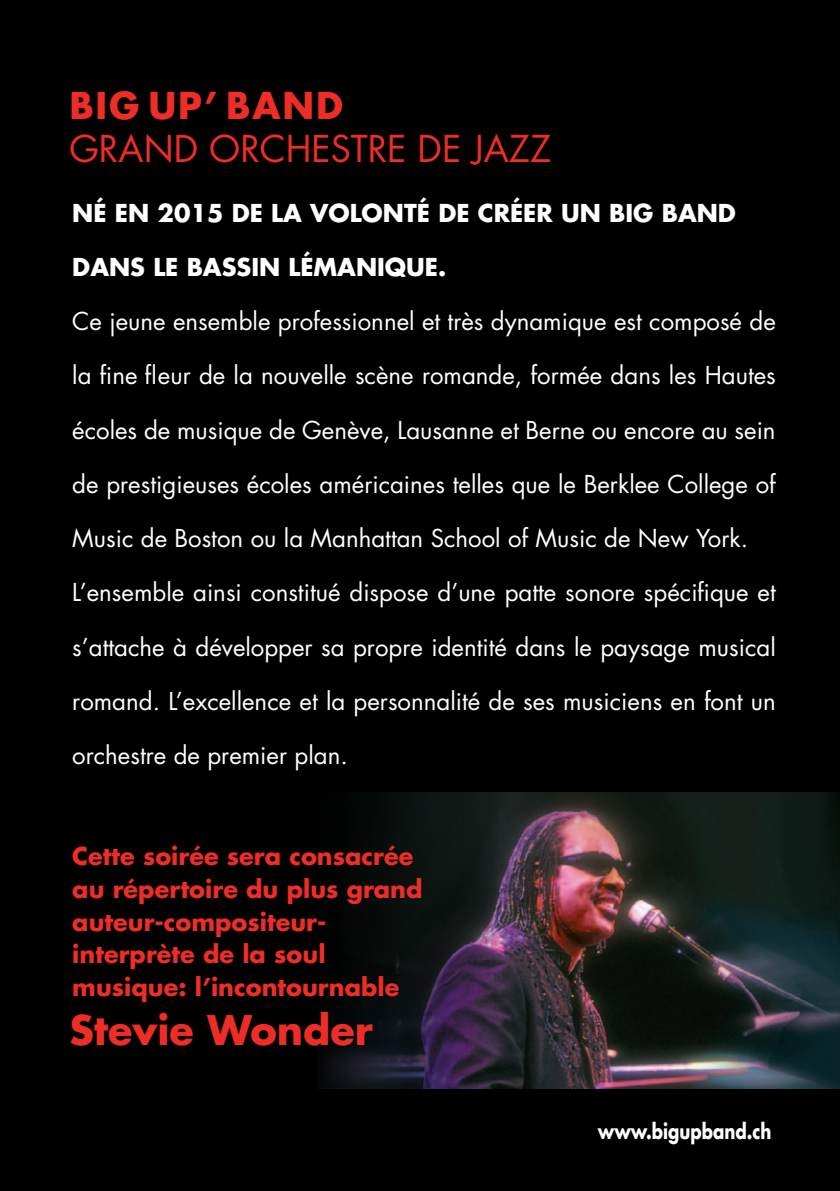
<style>
.page{position:relative;width:840px;height:1191px;background:#fff}
.page>*{position:absolute;margin:0;border:0;box-sizing:border-box;transform-origin:0 0}
.t1{font:700 39.8px "Futura Std";color:#ee2d27}
.t2{font:36px/43px "Futura Std";color:#ee2d27}
.t3{font:24px "Futura Std";color:#fff}
.t4{font:700 24px/32.8px "Futura Std";color:#ee2d27}
.t5{font:700 24px "Futura Std";color:#fff}
.t6{font:700 20.8px "Futura Std";color:#fff;scale:.8 1}
.s1{font-weight:700}
</style>
<div class="page">
<div style="left:0;top:0;width:839px;height:1190px;background:#000"></div>
<img style="left:498px;top:792px;width:341px;height:297px">
<svg style="left:318px;top:792px;width:180px;height:297px"></svg>
<p class="t2" style="left:69px;top:90px;width:483px"><span class="s1">BIG UP’ BAND<br></span>GRAND ORCHESTRE DE JAZZ</p>
<p class="t5" style="left:72px;top:202px;width:664px">NÉ EN 2015 DE LA VOLONTÉ DE CRÉER UN BIG BAND</p>
<p class="t5" style="left:72px;top:256px;width:375px">DANS LE BASSIN LÉMANIQUE.</p>
<p class="t3" style="left:72px;top:307px;width:704px">Ce jeune ensemble professionnel et très dynamique est composé de</p>
<p class="t3" style="left:72px;top:362px;width:704px">la fine fleur de la nouvelle scène romande, formée dans les Hautes</p>
<p class="t3" style="left:72px;top:416px;width:704px">écoles de musique de Genève, Lausanne et Berne ou encore au sein</p>
<p class="t3" style="left:72px;top:470px;width:704px">de prestigieuses écoles américaines telles que le Berklee College of</p>
<p class="t3" style="left:72px;top:524px;width:677px">Music de Boston ou la Manhattan School of Music de New York.</p>
<p class="t3" style="left:72px;top:578px;width:704px">L’ensemble ainsi constitué dispose d’une patte sonore spécifique et</p>
<p class="t3" style="left:72px;top:633px;width:704px">s’attache à développer sa propre identité dans le paysage musical</p>
<p class="t3" style="left:72px;top:687px;width:704px">romand. L’excellence et la personnalité de ses musiciens en font un</p>
<p class="t3" style="left:72px;top:741px;width:277px">orchestre de premier plan.</p>
<p class="t4" style="left:72px;top:842px;width:351px">Cette soirée sera consacrée au répertoire du plus grand auteur-compositeur&shy;interprète de la soul musique: l’incontournable</p>
<p class="t1" style="left:69px;top:1012px;width:305px">Stevie Wonder</p>
<p class="t6" style="left:597px;top:1122px;width:219px">www.bigupband.ch</p>
</div>
